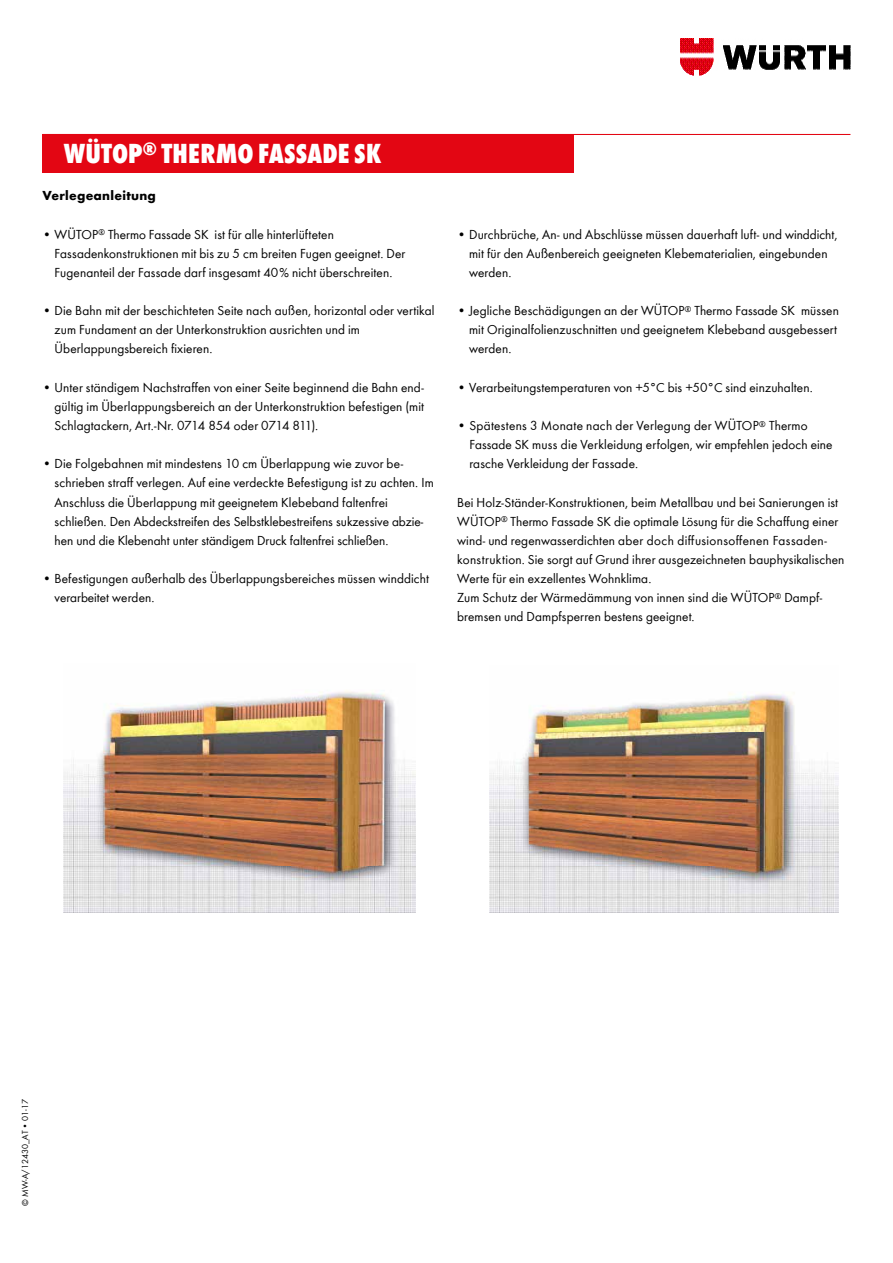
<style>
.page{position:relative;width:893px;height:1263px;background:#fff}
.page>*{position:absolute;margin:0;border:0;box-sizing:border-box;transform-origin:0 0}
._19_sfett_Headline{font:28.5px "Wuerth Extra Bold Cond Caps";letter-spacing:.005em;color:#fff}
._09_4_5mm_Book{font:13.5px/19.2px "Wuerth";letter-spacing:.01em;color:#000}
._09_4_5mm_Book-2{font:700 13.5px "Wuerth";letter-spacing:.02em;color:#000}
.t1{font:9px "Wuerth";color:#000}
</style>
<div class="page">
<img style="left:680px;top:38px;width:171px;height:37px">
<hr style="left:43px;top:134px;width:807px;height:1px;background:#e30613">
<div style="left:43px;top:134px;width:531px;height:38px;background:#e30613"></div>
<img style="left:489px;top:693px;width:349px;height:219px">
<img style="left:64px;top:690px;width:352px;height:222px">
<p class="_19_sfett_Headline" style="left:64px;top:133px;width:319px">WÜTOP<sup>®</sup> THERMO FASSADE SK</p>
<p class="_09_4_5mm_Book-2" style="left:43px;top:186px;width:115px">Verlegeanleitung</p>
<p class="_09_4_5mm_Book" style="left:55px;top:224px;width:352px;text-indent:-12px">• WÜTOP<sup>®</sup> Thermo Fassade SK ist für alle hinterlüfteten<br>Fassadenkonstruktionen mit bis zu 5 cm breiten Fugen geeignet. Der<br>Fugenanteil der Fassade darf insgesamt 40% nicht überschreiten.</p>
<p class="_09_4_5mm_Book" style="left:55px;top:300px;width:381px;text-indent:-12px">• Die Bahn mit der beschichteten Seite nach außen, horizontal oder vertikal zum Fundament an der Unterkonstruktion ausrichten und im<br>Überlappungsbereich fixieren.</p>
<p class="_09_4_5mm_Book" style="left:55px;top:377px;width:371px;text-align:justify;text-indent:-12px">• Unter ständigem Nachstraffen von einer Seite beginnend die Bahn end&shy;gültig im Überlappungsbereich an der Unterkonstruktion befestigen (mit Schlagtackern, Art.-Nr. 0714 854 oder 0714 811).</p>
<p class="_09_4_5mm_Book" style="left:55px;top:453px;width:381px;text-indent:-12px">• Die Folgebahnen mit mindestens 10 cm Überlappung wie zuvor be&shy;schrieben straff verlegen. Auf eine verdeckte Befestigung ist zu achten. Im Anschluss die Überlappung mit geeignetem Klebeband faltenfrei schließen. Den Abdeckstreifen des Selbstklebestreifens sukzessive abzie&shy;hen und die Klebenaht unter ständigem Druck faltenfrei schließen.</p>
<p class="_09_4_5mm_Book" style="left:55px;top:568px;width:376px;text-indent:-12px">• Befestigungen außerhalb des Überlappungsbereiches müssen winddicht verarbeitet werden.</p>
<p class="_09_4_5mm_Book" style="left:469px;top:224px;width:370px;text-indent:-12px">• Durchbrüche, An- und Abschlüsse müssen dauerhaft luft- und winddicht, mit für den Außenbereich geeigneten Klebematerialien, eingebunden werden.</p>
<p class="_09_4_5mm_Book" style="left:469px;top:300px;width:371px;text-indent:-12px">• Jegliche Beschädigungen an der WÜTOP<sup>®</sup> Thermo Fassade SK müssen mit Originalfolienzuschnitten und geeignetem Klebeband ausgebessert werden.</p>
<p class="_09_4_5mm_Book" style="left:457px;top:377px;width:357px">• Verarbeitungstemperaturen von +5°C bis +50°C sind einzuhalten.</p>
<p class="_09_4_5mm_Book" style="left:469px;top:415px;width:365px;text-indent:-12px">• Spätestens 3 Monate nach der Verlegung der WÜTOP<sup>®</sup> Thermo<br>Fassade SK muss die Verkleidung erfolgen, wir empfehlen jedoch eine rasche Verkleidung der Fassade.</p>
<p class="_09_4_5mm_Book" style="left:457px;top:492px;width:389px">Bei Holz-Ständer-Konstruktionen, beim Metallbau und bei Sanierungen ist WÜTOP<sup>®</sup> Thermo Fassade SK die optimale Lösung für die Schaffung einer wind- und regenwasserdichten aber doch diffusionsoffenen Fassaden&shy;konstruktion. Sie sorgt auf Grund ihrer ausgezeichneten bauphysikalischen Werte für ein exzellentes Wohnklima.</p>
<p class="_09_4_5mm_Book" style="left:457px;top:587px;width:366px">Zum Schutz der Wärmedämmung von innen sind die WÜTOP<sup>®</sup> Dampf&shy;bremsen und Dampfsperren bestens geeignet.</p>
<p class="t1" style="left:19px;top:1205px;width:108px;rotate:-90deg">© MW-A/12430_AT • 01-17</p>
</div>
